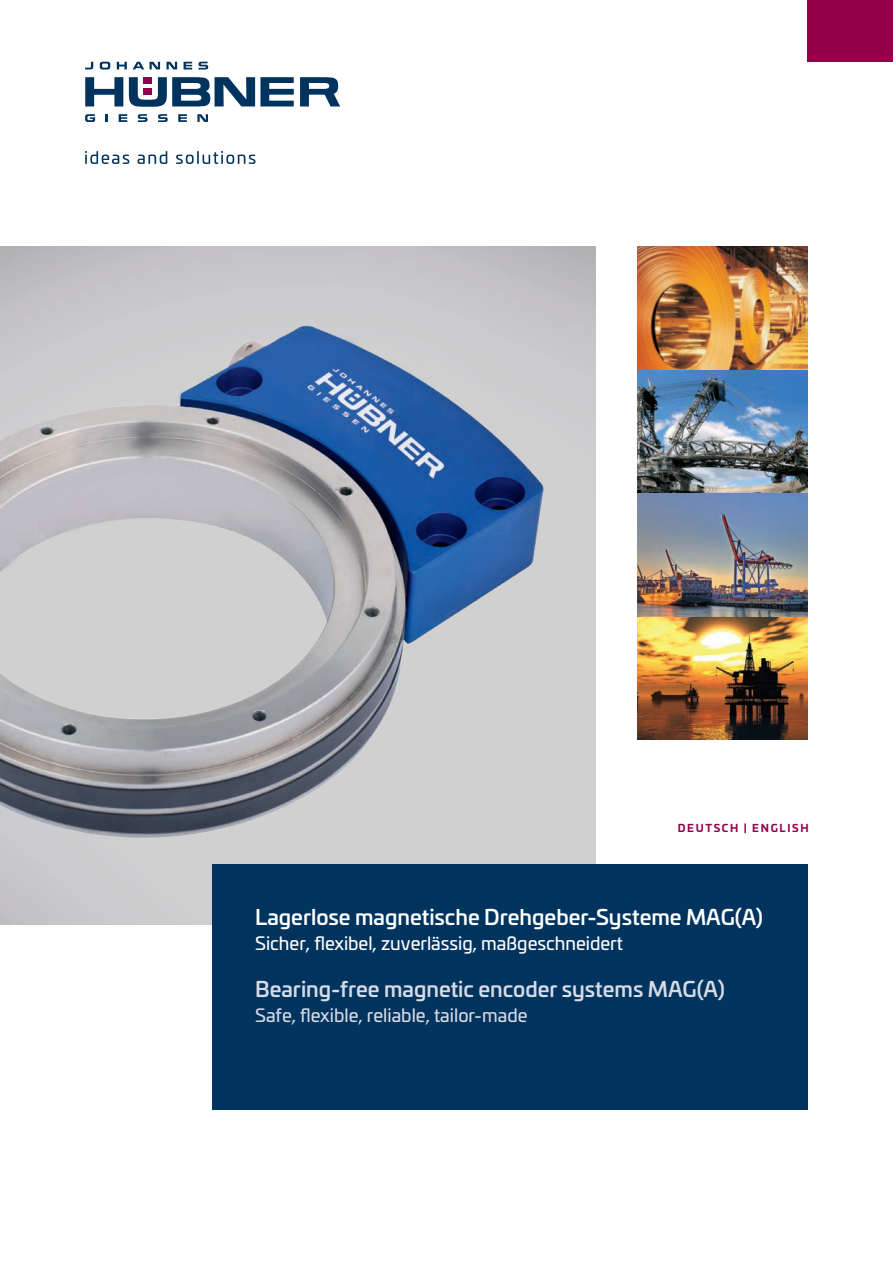
<style>
.page{position:relative;width:893px;height:1263px;background:#fff}
.page>*{position:absolute;margin:0;border:0;box-sizing:border-box;transform-origin:0 0}
.t1{font:500 21px "Univia Pro";color:#fff}
.t2{font:500 21px "Univia Pro";color:#d7dbe6}
.t3{font:18px "Univia Pro";color:#fff}
.t4{font:18px "Univia Pro";color:#d7dbe6}
.t5{font:700 10.5px "Univia Pro";letter-spacing:.16em;color:#96014d}
</style>
<div class="page">
<div style="left:808px;top:0;width:85px;height:62px;background:#96014d"></div>
<svg style="left:85px;top:77px;width:38px;height:29px"></svg>
<svg style="left:300px;top:77px;width:40px;height:29px"></svg>
<svg style="left:129px;top:77px;width:165px;height:30px"></svg>
<svg style="left:100px;top:62px;width:10px;height:8px"></svg>
<svg style="left:117px;top:62px;width:10px;height:7px"></svg>
<svg style="left:133px;top:62px;width:27px;height:7px"></svg>
<svg style="left:167px;top:62px;width:10px;height:7px"></svg>
<svg style="left:184px;top:62px;width:8px;height:7px"></svg>
<svg style="left:199px;top:62px;width:9px;height:8px"></svg>
<svg style="left:85px;top:62px;width:8px;height:7px"></svg>
<div style="left:143px;top:77px;width:9px;height:7px;background:#96014d"></div>
<div style="left:143px;top:88px;width:9px;height:7px;background:#96014d"></div>
<svg style="left:85px;top:151px;width:44px;height:13px"></svg>
<svg style="left:137px;top:151px;width:30px;height:13px"></svg>
<svg style="left:176px;top:151px;width:79px;height:13px"></svg>
<svg style="left:158px;top:114px;width:10px;height:8px"></svg>
<svg style="left:138px;top:114px;width:9px;height:8px"></svg>
<svg style="left:119px;top:114px;width:8px;height:8px"></svg>
<svg style="left:178px;top:114px;width:9px;height:8px"></svg>
<svg style="left:197px;top:114px;width:11px;height:8px"></svg>
<svg style="left:106px;top:114px;width:2px;height:8px"></svg>
<svg style="left:85px;top:114px;width:10px;height:8px"></svg>
<img style="left:0;top:247px;width:595px;height:678px">
<img style="left:638px;top:247px;width:170px;height:246px">
<div style="left:213px;top:864px;width:595px;height:246px;background:#00335d"></div>
<img style="left:638px;top:617px;width:170px;height:123px">
<img style="left:638px;top:493px;width:170px;height:124px">
<p class="t5" style="left:678px;top:820px;width:132px">DEUTSCH | ENGLISH</p>
<p class="t1" style="left:255px;top:901px;width:509px">Lagerlose magnetische Drehgeber-Systeme MAG(A)</p>
<p class="t3" style="left:255px;top:929px;width:369px">Sicher, flexibel, zuverlässig, maßgeschneidert</p>
<p class="t2" style="left:255px;top:973px;width:471px">Bearing-free magnetic encoder systems MAG(A)</p>
<p class="t4" style="left:255px;top:1002px;width:274px">Safe, flexible, reliable, tailor-made</p>
</div>
